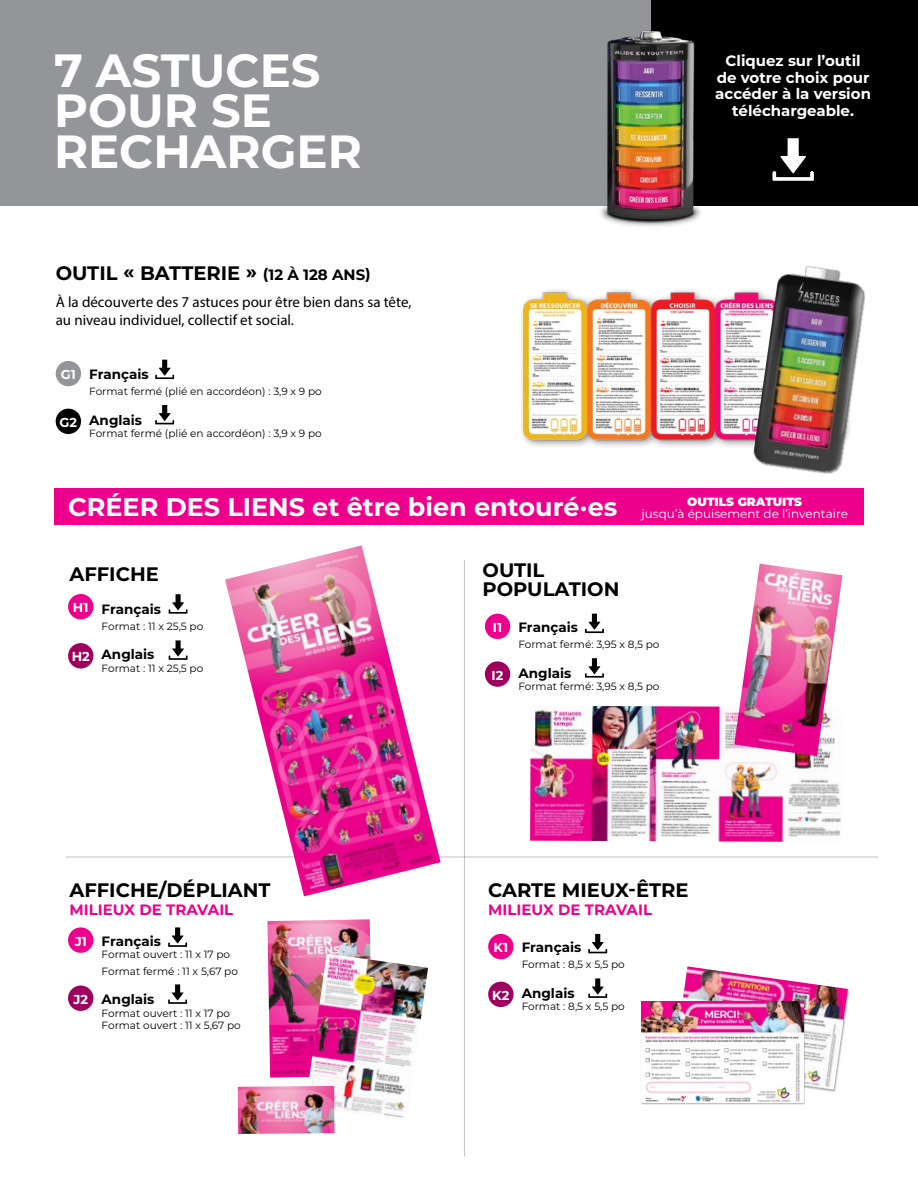
<style>
.page{position:relative;width:918px;height:1188px;background:#fff}
.page>*{position:absolute;margin:0;border:0;box-sizing:border-box;transform-origin:0 0}
.t1{font:700 46.5px/40.5px "Montserrat";color:#fff}
.t2{font:700 25.5px "Montserrat";color:#fff}
.t3{font:700 19.5px/19.5px "Montserrat";color:#000}
.t4{font:15px/18px "Myriad Pro";color:#000}
.t5{font:700 15px/16.5px "Montserrat";color:#fff;text-align:center}
.t6{font:700 15px "Montserrat";color:#ec008c}
.t7{font:700 13.5px "Montserrat";color:#000}
.t8{font:700 12.9px "Montserrat";color:#fff}
.t9{font:12px "Montserrat";color:#fff}
.t10{font:900 12px "Montserrat";color:#fff}
.t11{font:10.5px/16.2px "Montserrat";color:#000}
.s1{font-size:15px}
</style>
<div class="page">
<div style="left:0;top:0;width:664px;height:205px;background:#939598"></div>
<div style="left:652px;top:0;width:266px;height:205px;background:#000"></div>
<div style="left:54px;top:488px;width:810px;height:37px;background:#ec008c"></div>
<div style="left:485px;top:614px;width:25px;height:25px;background:#ec008c;border-radius:50%"></div>
<div style="left:485px;top:661px;width:25px;height:26px;background:#9e005e;border-radius:50%"></div>
<div style="left:519px;top:287px;width:334px;height:163px;background:#000;opacity:.45"></div>
<img style="left:524px;top:291px;width:223px;height:150px">
<img style="left:747px;top:265px;width:118px;height:209px">
<img style="left:581px;top:20px;width:141px;height:207px">
<div style="left:56px;top:361px;width:25px;height:25px;background:#939598;border-radius:50%"></div>
<div style="left:56px;top:409px;width:25px;height:25px;background:#000;border-radius:50%"></div>
<svg style="left:772px;top:138px;width:42px;height:43px"></svg>
<div style="left:68px;top:594px;width:25px;height:25px;background:#ec008c;border-radius:50%"></div>
<div style="left:68px;top:643px;width:25px;height:25px;background:#9e005e;border-radius:50%"></div>
<div style="left:488px;top:934px;width:26px;height:25px;background:#ec008c;border-radius:50%"></div>
<div style="left:488px;top:982px;width:26px;height:25px;background:#9e005e;border-radius:50%"></div>
<div style="left:68px;top:927px;width:25px;height:26px;background:#ec008c;border-radius:50%"></div>
<div style="left:68px;top:986px;width:25px;height:25px;background:#9e005e;border-radius:50%"></div>
<hr style="left:464px;top:560px;width:1px;height:597px;background:#000">
<hr style="left:66px;top:857px;width:812px;height:1px;background:#000">
<img style="left:225px;top:545px;width:216px;height:351px">
<img style="left:530px;top:706px;width:311px;height:136px">
<img style="left:734px;top:564px;width:108px;height:192px">
<img style="left:267px;top:919px;width:104px;height:159px">
<img style="left:305px;top:954px;width:123px;height:164px">
<img style="left:238px;top:1086px;width:97px;height:48px">
<img style="left:682px;top:966px;width:166px;height:124px">
<div style="left:640px;top:1000px;width:165px;height:105px;background:#000;opacity:.3"></div>
<img style="left:641px;top:1001px;width:162px;height:102px">
<svg style="left:155px;top:360px;width:19px;height:19px"></svg>
<svg style="left:155px;top:405px;width:19px;height:19px"></svg>
<svg style="left:169px;top:594px;width:19px;height:20px"></svg>
<svg style="left:169px;top:640px;width:19px;height:20px"></svg>
<svg style="left:585px;top:614px;width:19px;height:19px"></svg>
<svg style="left:585px;top:658px;width:19px;height:20px"></svg>
<svg style="left:588px;top:934px;width:19px;height:19px"></svg>
<svg style="left:168px;top:927px;width:19px;height:20px"></svg>
<svg style="left:588px;top:978px;width:19px;height:20px"></svg>
<svg style="left:168px;top:984px;width:19px;height:20px"></svg>
<h1 class="t1" style="left:54px;top:48px;width:309px">7 ASTUCES<br>POUR SE<br>RECHARGER</h1>
<h3 class="t5" style="left:715px;top:52px;width:157px">Cliquez sur l’outil de votre choix pour accéder à la version téléchargeable.</h3>
<h3 class="t3" style="left:56px;top:262px;width:317px">OUTIL « BATTERIE » <span class="s1">(12 À 128 ANS)</span></h3>
<h3 class="t4" style="left:56px;top:292px;width:357px">À la découverte des 7 astuces pour être bien dans sa tête, au niveau individuel, collectif et social.</h3>
<p class="t8" style="left:61px;top:365px;width:17px">G1</p>
<p class="t8" style="left:60px;top:413px;width:19px">G2</p>
<p class="t7" style="left:89px;top:365px;width:61px">Français</p>
<p class="t11" style="left:89px;top:383px;width:234px">Format fermé (plié en accordéon) : 3,9 x 9 po</p>
<p class="t7" style="left:89px;top:410px;width:54px">Anglais</p>
<p class="t11" style="left:89px;top:425px;width:234px">Format fermé (plié en accordéon) : 3,9 x 9 po</p>
<h2 class="t2" style="left:68px;top:488px;width:551px">CRÉER DES LIENS et être bien entouré·es</h2>
<p class="t10" style="left:687px;top:493px;width:116px">OUTILS GRATUITS</p>
<p class="t9" style="left:642px;top:506px;width:208px">jusqu’à épuisement de l’inventaire</p>
<h3 class="t3" style="left:69px;top:563px;width:91px">AFFICHE</h3>
<p class="t8" style="left:73px;top:598px;width:17px">H1</p>
<p class="t8" style="left:72px;top:647px;width:20px">H2</p>
<p class="t7" style="left:102px;top:599px;width:61px">Français</p>
<p class="t11" style="left:102px;top:618px;width:103px">Format : 11 x 25,5 po</p>
<p class="t7" style="left:102px;top:645px;width:54px">Anglais</p>
<p class="t11" style="left:102px;top:660px;width:103px">Format : 11 x 25,5 po</p>
<h3 class="t3" style="left:69px;top:879px;width:203px">AFFICHE/DÉPLIANT</h3>
<h3 class="t6" style="left:69px;top:899px;width:165px">MILIEUX DE TRAVAIL</h3>
<p class="t8" style="left:75px;top:932px;width:14px">J1</p>
<p class="t8" style="left:73px;top:990px;width:16px">J2</p>
<p class="t7" style="left:102px;top:931px;width:61px">Français</p>
<p class="t11" style="left:102px;top:946px;width:138px">Format ouvert : 11 x 17 po<br>Format fermé : 11 x 5,67 po</p>
<p class="t7" style="left:102px;top:989px;width:54px">Anglais</p>
<p class="t11" style="left:102px;top:1006px;width:141px;line-height:12.6px">Format ouvert : 11 x 17 po<br>Format ouvert : 11 x 5,67 po</p>
<h3 class="t3" style="left:483px;top:559px;width:138px">OUTIL<br>POPULATION</h3>
<p class="t8" style="left:493px;top:618px;width:11px">I1</p>
<p class="t8" style="left:492px;top:666px;width:13px">I2</p>
<p class="t7" style="left:518px;top:617px;width:61px">Français</p>
<p class="t11" style="left:518px;top:636px;width:142px">Format fermé: 3,95 x 8,5 po</p>
<p class="t7" style="left:518px;top:663px;width:54px">Anglais</p>
<p class="t11" style="left:518px;top:678px;width:142px">Format fermé: 3,95 x 8,5 po</p>
<h3 class="t3" style="left:488px;top:880px;width:202px">CARTE MIEUX-ÊTRE</h3>
<h3 class="t6" style="left:488px;top:899px;width:165px">MILIEUX DE TRAVAIL</h3>
<p class="t8" style="left:493px;top:938px;width:16px">K1</p>
<p class="t8" style="left:492px;top:986px;width:19px">K2</p>
<p class="t7" style="left:522px;top:938px;width:61px">Français</p>
<p class="t11" style="left:522px;top:956px;width:105px">Format : 8,5 x 5,5 po</p>
<p class="t7" style="left:522px;top:983px;width:54px">Anglais</p>
<p class="t11" style="left:522px;top:998px;width:105px">Format : 8,5 x 5,5 po</p>
</div>
